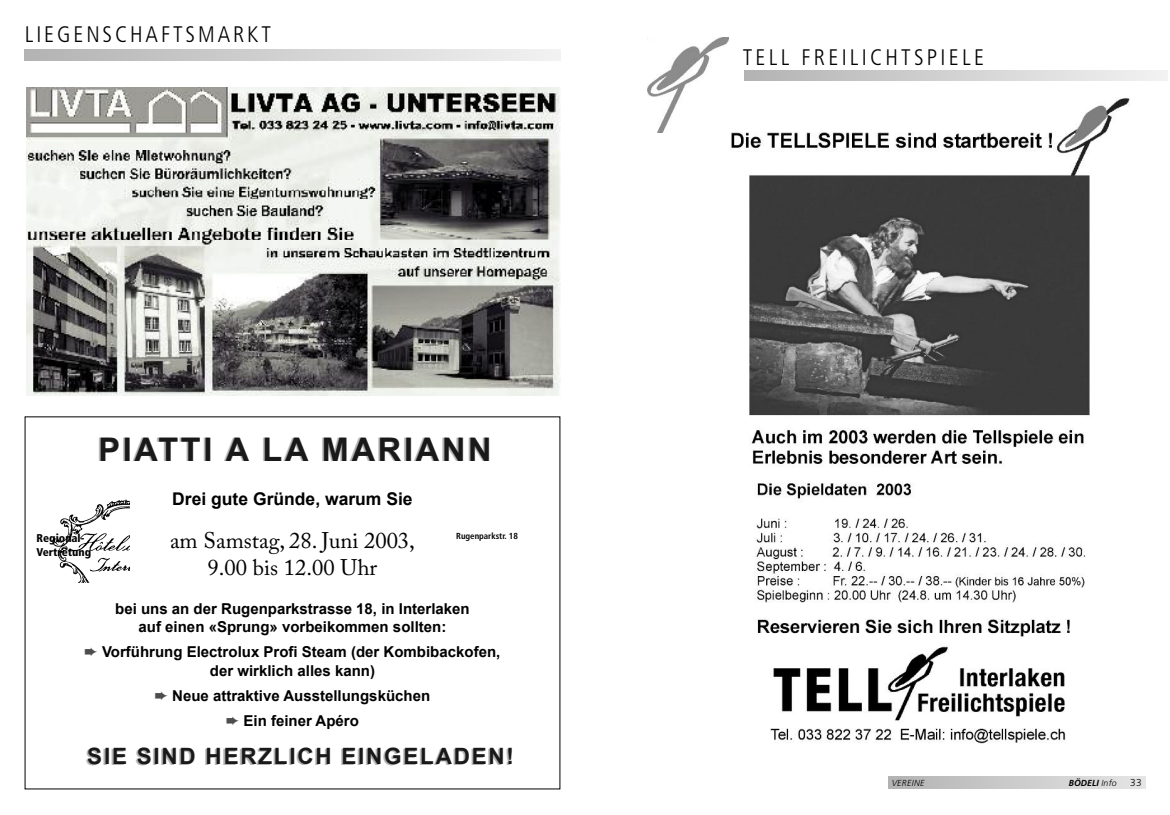
<style>
.page{position:relative;width:1170px;height:815px;background:#fff}
.page>*{position:absolute;margin:0;border:0;box-sizing:border-box;transform-origin:0 0}
.t1{font:700 32.5px "Arial";letter-spacing:.085em;color:#191919}
.t2{font:22.5px/27px "Adobe Caslon Pro";color:#000;text-align:center}
.t3{font:300 condensed 22.5px "Frutiger";letter-spacing:.135em;color:#000}
.t4{font:700 22.5px "Arial";letter-spacing:.08em;color:#191919}
.t5{font:700 17.5px "Arial";color:#000}
.t6{font:700 15px/18px "Arial";color:#000;text-align:center}
.t7{font:900 condensed 11.25px/13.5px "Frutiger";color:#000}
.t8{font:300 10px "Frutiger";color:#000}
.t9{font:700 condensed 8.75px "Frutiger";color:#000}
.t10{font:italic 700 8.75px "Frutiger";color:#000}
.t11{font:italic 300 8.75px "Frutiger LT Std";letter-spacing:.035em;color:#000}
.s1{color:#4d4d4d}
.s2{font-family:"Frutiger LT Std";font-weight:300}
</style>
<div class="page">
<svg style="left:888px;top:776px;width:256px;height:13px;background:#cbcbcb"></svg>
<img style="left:26px;top:88px;width:534px;height:307px">
<svg style="left:25px;top:50px;width:535px;height:10px;background:#d2d2d2"></svg>
<img style="left:731px;top:98px;width:399px;height:646px">
<svg style="left:744px;top:71px;width:423px;height:10px;background:#d2d2d2"></svg>
<img style="left:647px;top:38px;width:81px;height:95px">
<img style="left:52px;top:499px;width:77px;height:83px">
<h2 class="t3" style="left:25px;top:25px;width:248px">LIEGENSCHAFTSMARKT</h2>
<h1 class="t1" style="left:98px;top:432px;width:395px">PIATTI A LA MARIANN</h1>
<p class="t5" style="left:172px;top:489px;width:242px">Drei gute Gründe, warum Sie</p>
<h2 class="t2" style="left:170px;top:529px;width:246px">am Samstag, 28. Juni 2003,<br>9.00 bis 12.00 Uhr</h2>
<p class="t6" style="left:115px;top:600px;width:356px">bei uns an der Rugenparkstrasse 18, in Interlaken auf einen «Sprung» vorbeikommen sollten:</p>
<p class="t6" style="left:85px;top:643px;width:417px;line-height:18.6px"><span class="s1">➨</span> Vorführung Electrolux Profi Steam (der Kombibackofen, der wirklich alles kann)</p>
<p class="t6" style="left:155px;top:683px;width:277px;line-height:25.6px"><span class="s1">➨</span> Neue attraktive Ausstellungsküchen <span class="s1">➨</span> Ein feiner Apéro</p>
<p class="t7" style="left:37px;top:532px;width:56px">Regional-<br>Vertretung</p>
<p class="t9" style="left:456px;top:533px;width:63px">Rugenparkstr. 18</p>
<h2 class="t4" style="left:87px;top:744px;width:428px">SIE SIND HERZLICH EINGELADEN!</h2>
<h2 class="t3" style="left:742px;top:48px;width:243px">TELL FREILICHTSPIELE</h2>
<p class="t11" style="left:891px;top:779px;width:34px">VEREINE</p>
<p class="t10" style="left:1068px;top:779px;width:50px">BÖDELI <span class="s2">Info</span></p>
<p class="t8" style="left:1129px;top:779px;width:13px">33</p>
</div>
